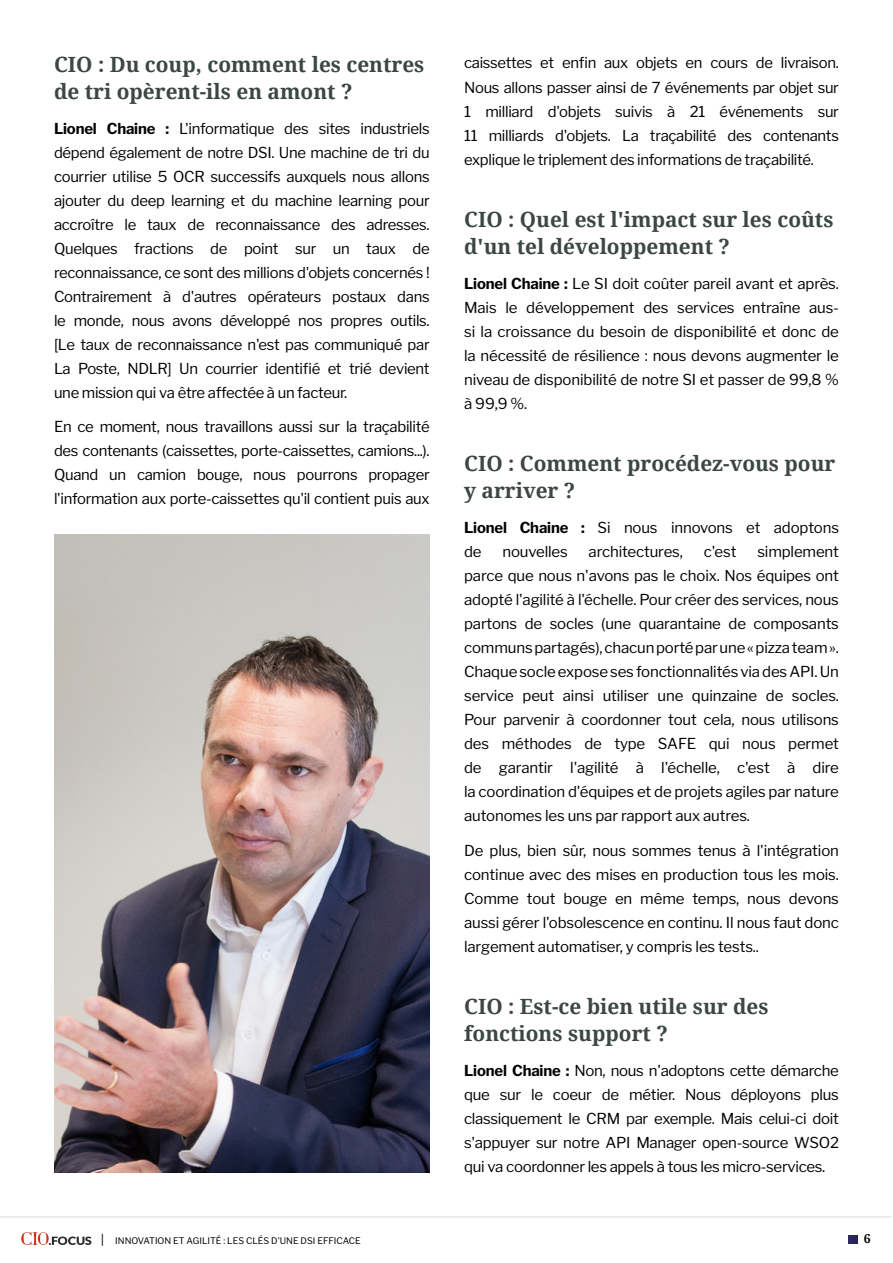
<style>
.page{position:relative;width:893px;height:1263px;background:#fff}
.page>*{position:absolute;margin:0;border:0;box-sizing:border-box;transform-origin:0 0}
.t1{font:700 21px/27px "Noto Serif";color:#3c4743}
.t2{font:15px/24px "Libre Franklin";letter-spacing:-.02em;color:#000;text-align:justify}
.t3{font:700 12.3px "Noto Serif";color:#000}
.t4{font:9px "Libre Franklin";color:#000}
.s1{font-weight:700}
</style>
<div class="page">
<svg style="left:849px;top:1235px;width:8px;height:9px"></svg>
<hr style="left:0;top:1216px;width:891px;height:1px;background:#dadada">
<svg style="left:21px;top:1232px;width:70px;height:13px"></svg>
<img style="left:54px;top:535px;width:375px;height:637px">
<h1 class="t1" style="left:54px;top:50px;width:372px">CIO : Du coup, comment les centres de tri opèrent-ils en amont ?</h1>
<p class="t2" style="left:54px;top:116px;width:377px"><span class="s1">Lionel Chaine :</span> L'informatique des sites industriels dépend également de notre DSI. Une machine de tri du courrier utilise 5 OCR successifs auxquels nous allons ajouter du deep learning et du machine learning pour accroître le taux de reconnaissance des adresses.<br>Quelques fractions de point sur un taux de reconnaissance, ce sont des millions d'objets concernés !<br>Contrairement à d'autres opérateurs postaux dans le monde, nous avons développé nos propres outils. [Le taux de reconnaissance n'est pas communiqué par La Poste, NDLR] Un courrier identifié et trié devient une mission qui va être affectée à un facteur.</p>
<p class="t2" style="left:54px;top:415px;width:377px">En ce moment, nous travaillons aussi sur la traçabilité des contenants (caissettes, porte-caissettes, camions...).<br>Quand un camion bouge, nous pourrons propager l'information aux porte-caissettes qu'il contient puis aux</p>
<p class="t2" style="left:464px;top:51px;width:376px">caissettes et enfin aux objets en cours de livraison.<br>Nous allons passer ainsi de 7 événements par objet sur 1 milliard d'objets suivis à 21 événements sur 11 milliards d'objets. La traçabilité des contenants explique le triplement des informations de traçabilité.</p>
<h1 class="t1" style="left:464px;top:205px;width:371px">CIO : Quel est l'impact sur les coûts d'un tel développement ?</h1>
<p class="t2" style="left:464px;top:271px;width:376px"><span class="s1">Lionel Chaine :</span> Le SI doit coûter pareil avant et après.<br>Mais le développement des services entraîne aus&shy;si la croissance du besoin de disponibilité et donc de la nécessité de résilience : nous devons augmenter le niveau de disponibilité de notre SI et passer de 99,8 % à 99,9 %.</p>
<h1 class="t1" style="left:464px;top:450px;width:373px">CIO : Comment procédez-vous pour y arriver ?</h1>
<p class="t2" style="left:464px;top:515px;width:376px"><span class="s1">Lionel Chaine :</span> Si nous innovons et adoptons de</p>
<p class="t2" style="left:464px;top:539px;width:376px;text-indent:293px">simplement parce que nous n'avons pas le choix. Nos équipes ont adopté l'agilité à l'échelle. Pour créer des services, nous partons de socles (une quarantaine de composants communs partagés), chacun porté par une « pizza team ».<br>Chaque socle expose ses fonctionnalités via des API. Un service peut ainsi utiliser une quinzaine de socles.<br>Pour parvenir à coordonner tout cela, nous utilisons des méthodes de type SAFE qui nous permet de garantir l'agilité à l'échelle, c'est à dire la coordination d'équipes et de projets agiles par nature autonomes les uns par rapport aux autres.</p>
<p class="t2" style="left:464px;top:838px;width:376px">De plus, bien sûr, nous sommes tenus à l'intégration continue avec des mises en production tous les mois.<br>Comme tout bouge en même temps, nous devons aussi gérer l'obsolescence en continu. Il nous faut donc largement automatiser, y compris les tests..</p>
<p class="t2" style="left:502px;top:539px;width:67px">nouvelles</p>
<p class="t2" style="left:589px;top:539px;width:96px">architectures,</p>
<p class="t2" style="left:704px;top:539px;width:34px">c'est</p>
<h1 class="t1" style="left:464px;top:992px;width:306px">CIO : Est-ce bien utile sur des fonctions support ?</h1>
<p class="t2" style="left:464px;top:1058px;width:376px"><span class="s1">Lionel Chaine :</span> Non, nous n'adoptons cette démarche que sur le coeur de métier. Nous déployons plus classiquement le CRM par exemple. Mais celui-ci doit s'appuyer sur notre API Manager open-source WSO2 qui va coordonner les appels à tous les micro-services.</p>
<p class="t4" style="left:99px;top:1236px;width:263px"><sup>|</sup> INNOVATION ET AGILITÉ : LES CLÉS D'UNE DSI EFFICACE</p>
<p class="t3" style="left:864px;top:1230px;width:8px">6</p>
</div>
